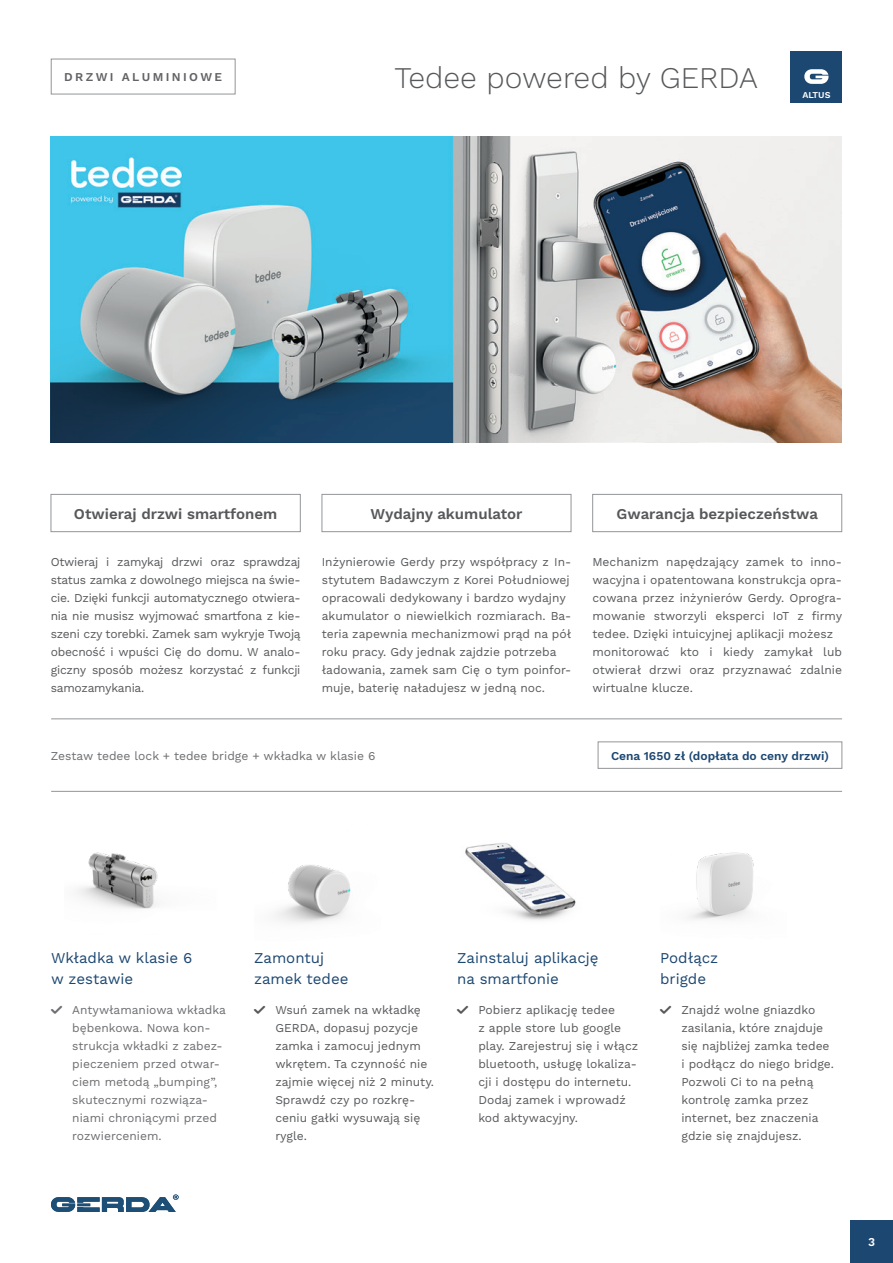
<style>
.page{position:relative;width:893px;height:1263px;background:#fff}
.page>*{position:absolute;margin:0;border:0;box-sizing:border-box;transform-origin:0 0}
.t1{font:300 30px "Work Sans";color:#57585a}
.t2{font:15px/21px "Work Sans";color:#1c4771}
.t3{font:600 15px "Work Sans";color:#57585a}
.t4{font:12px/18px "Work Sans";color:#57585a}
.t5{font:12px/18px "Work Sans";color:#6c6d70}
.t6{font:600 12px "Work Sans";color:#1c4771}
.t7{font:600 12px "Work Sans";letter-spacing:.2em;color:#636366}
.t8{font:600 12px "Work Sans";color:#fff}
.t9{font:600 9px "Work Sans";color:#fff}
</style>
<div class="page">
<div style="left:791px;top:51px;width:51px;height:51px;background:#1c4771"></div>
<svg style="left:804px;top:69px;width:25px;height:15px"></svg>
<div style="left:850px;top:1220px;width:43px;height:43px;background:#1c4771"></div>
<img style="left:51px;top:136px;width:791px;height:306px">
<div style="left:51px;top:59px;width:184px;height:35px;border:1px solid #939598"></div>
<svg style="left:51px;top:1194px;width:128px;height:18px"></svg>
<hr style="left:51px;top:719px;width:791px;height:1px;background:#939598">
<hr style="left:51px;top:791px;width:791px;height:1px;background:#939598">
<img style="left:275px;top:865px;width:76px;height:58px">
<img style="left:465px;top:843px;width:111px;height:77px">
<img style="left:688px;top:852px;width:66px;height:68px">
<div style="left:51px;top:494px;width:249px;height:38px;border:1px solid #939598"></div>
<div style="left:322px;top:494px;width:249px;height:38px;border:1px solid #939598"></div>
<div style="left:592px;top:494px;width:250px;height:38px;border:1px solid #939598"></div>
<img style="left:77px;top:852px;width:81px;height:57px">
<p class="t7" style="left:64px;top:70px;width:160px">DRZWI ALUMINIOWE</p>
<p class="t1" style="left:395px;top:60px;width:365px">Tedee powered by GERDA</p>
<p class="t9" style="left:802px;top:89px;width:30px">ALTUS</p>
<p class="t3" style="left:74px;top:505px;width:205px">Otwieraj drzwi smartfonem</p>
<p class="t3" style="left:371px;top:505px;width:154px">Wydajny akumulator</p>
<p class="t3" style="left:617px;top:505px;width:203px">Gwarancja bezpieczeństwa</p>
<p class="t4" style="left:51px;top:553px;width:251px;text-align:justify">Otwieraj i zamykaj drzwi oraz sprawdzaj status zamka z dowolnego miejsca na świe&shy;cie. Dzięki funkcji automatycznego otwiera&shy;nia nie musisz wyjmować smartfona z kie&shy;szeni czy torebki. Zamek sam wykryje Twoją obecność i wpuści Cię do domu. W analo&shy;giczny sposób możesz korzystać z funkcji samozamykania.</p>
<p class="t4" style="left:322px;top:553px;width:251px">Inżynierowie Gerdy przy współpracy z In&shy;stytutem Badawczym z Korei Południowej</p>
<p class="t4" style="left:322px;top:589px;width:245px">opracowali dedykowany i bardzo wydajny</p>
<p class="t4" style="left:322px;top:607px;width:251px">akumulator o niewielkich rozmiarach. Ba&shy;teria zapewnia mechanizmowi prąd na pół</p>
<p class="t4" style="left:322px;top:643px;width:236px">roku pracy. Gdy jednak zajdzie potrzeba</p>
<p class="t4" style="left:322px;top:661px;width:251px">ładowania, zamek sam Cię o tym poinfor&shy;muje, baterię naładujesz w jedną noc.</p>
<p class="t4" style="left:592px;top:553px;width:251px;text-align:justify">Mechanizm napędzający zamek to inno&shy;wacyjna i opatentowana konstrukcja opra&shy;cowana przez inżynierów Gerdy. Oprogra&shy;mowanie stworzyli eksperci IoT z firmy tedee. Dzięki intuicyjnej aplikacji możesz</p>
<p class="t4" style="left:592px;top:643px;width:251px;text-align:justify">monitorować kto i kiedy zamykał lub otwierał drzwi oraz przyznawać zdalnie wirtualne klucze.</p>
<p class="t5" style="left:51px;top:747px;width:326px">Zestaw tedee lock + tedee bridge + wkładka w klasie 6</p>
<p class="t6" style="left:611px;top:748px;width:219px">Cena 1650 zł (dopłata do ceny drzwi)</p>
<p class="t2" style="left:51px;top:948px;width:143px">Wkładka w klasie 6</p>
<p class="t2" style="left:51px;top:969px;width:84px">w zestawie</p>
<p class="t5" style="left:72px;top:1002px;width:155px">Antywłamaniowa wkładka bębenkowa. Nowa kon&shy;strukcja wkładki z zabez&shy;pieczeniem przed otwar&shy;ciem metodą „bumping”, skutecznymi rozwiąza&shy;niami chroniącymi przed rozwierceniem.</p>
<p class="t2" style="left:254px;top:948px;width:96px">Zamontuj zamek tedee</p>
<p class="t4" style="left:275px;top:1002px;width:160px">Wsuń zamek na wkładkę<br>GERDA, dopasuj pozycje zamka i zamocuj jednym wkrętem. Ta czynność nie zajmie więcej niż 2 minuty.<br>Sprawdź czy po rozkrę&shy;ceniu gałki wysuwają się rygle.</p>
<p class="t2" style="left:457px;top:948px;width:143px">Zainstaluj aplikację na smartfonie</p>
<p class="t4" style="left:478px;top:1002px;width:161px">Pobierz aplikację tedee<br>z apple store lub google play. Zarejestruj się i włącz bluetooth, usługę lokaliza&shy;cji i dostępu do internetu.<br>Dodaj zamek i wprowadź kod aktywacyjny.</p>
<p class="t2" style="left:660px;top:948px;width:60px">Podłącz</p>
<p class="t2" style="left:660px;top:969px;width:47px">brigde</p>
<p class="t4" style="left:681px;top:1002px;width:154px">Znajdź wolne gniazdko zasilania, które znajduje się najbliżej zamka tedee i podłącz do niego bridge.<br>Pozwoli Ci to na pełną kontrolę zamka przez internet, bez znaczenia gdzie się znajdujesz.</p>
<p class="t8" style="left:868px;top:1235px;width:9px">3</p>
</div>
